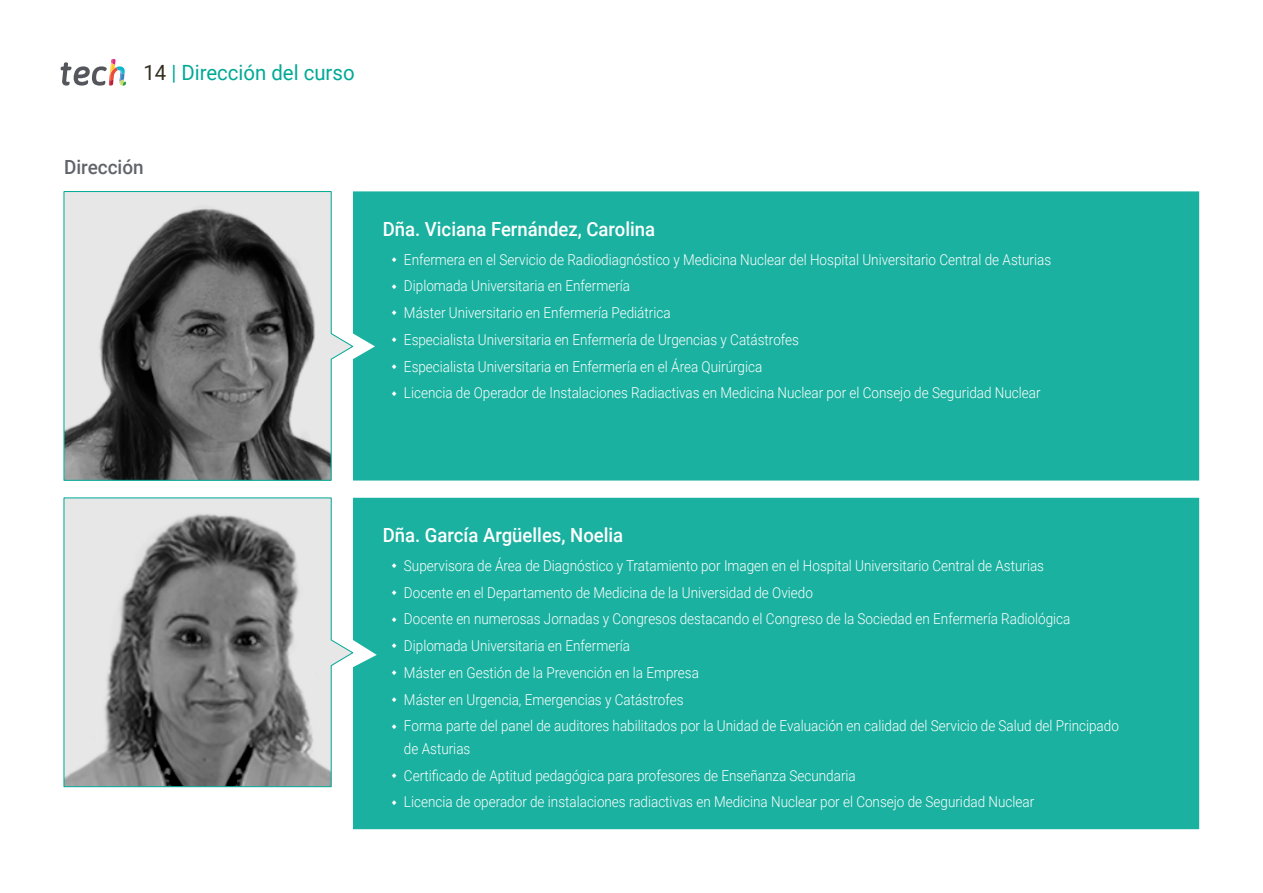
<style>
.page{position:relative;width:1263px;height:893px;background:#fff}
.page>*{position:absolute;margin:0;border:0;box-sizing:border-box;transform-origin:0 0}
.t1{font:21px "Roboto";color:#00a996}
.t2{font:500 19.5px "Roboto";color:#fff;scale:.95 1}
.t3{font:500 19.5px "Roboto";color:#61646a}
.t4{font:300 15px/26.7px "Roboto";color:#fff;scale:.9 1}
.s1{color:#312e20}
</style>
<div class="page">
<div style="left:353px;top:191px;width:846px;height:290px;background:#1ab1a0"></div>
<div style="left:353px;top:498px;width:846px;height:331px;background:#1ab1a0"></div>
<svg style="left:64px;top:191px;width:289px;height:290px;background:#878989"></svg>
<svg style="left:64px;top:497px;width:289px;height:290px;background:#9d9f9f"></svg>
<hr style="left:1262px;top:0;width:1px;height:893px;background:#d6d7d6">
<svg style="left:61px;top:59px;width:65px;height:27px"></svg>
<svg style="left:392px;top:257px;width:5px;height:5px"></svg>
<svg style="left:392px;top:284px;width:5px;height:5px"></svg>
<svg style="left:392px;top:310px;width:5px;height:5px"></svg>
<svg style="left:392px;top:337px;width:5px;height:5px"></svg>
<svg style="left:392px;top:364px;width:5px;height:5px"></svg>
<svg style="left:392px;top:391px;width:5px;height:5px"></svg>
<svg style="left:392px;top:563px;width:5px;height:5px"></svg>
<svg style="left:392px;top:590px;width:5px;height:5px"></svg>
<svg style="left:392px;top:617px;width:5px;height:5px"></svg>
<svg style="left:392px;top:643px;width:5px;height:5px"></svg>
<svg style="left:392px;top:670px;width:5px;height:5px"></svg>
<svg style="left:392px;top:697px;width:5px;height:5px"></svg>
<svg style="left:392px;top:724px;width:5px;height:5px"></svg>
<svg style="left:392px;top:773px;width:5px;height:5px"></svg>
<svg style="left:392px;top:800px;width:5px;height:5px"></svg>
<h1 class="t1" style="left:144px;top:57px;width:213px"><span class="s1">14</span> | Dirección del curso</h1>
<h2 class="t3" style="left:64px;top:154px;width:81px">Dirección</h2>
<h2 class="t2" style="left:383px;top:215px;width:288px">Dña. Viciana Fernández, Carolina</h2>
<p class="t4" style="left:404px;top:245px;width:721px">Enfermera en el Servicio de Radiodiagnóstico y Medicina Nuclear del Hospital Universitario Central de Asturias Diplomada Universitaria en Enfermería<br>Máster Universitario en Enfermería Pediátrica<br>Especialista Universitaria en Enfermería de Urgencias y Catástrofes<br>Especialista Universitaria en Enfermería en el Área Quirúrgica<br>Licencia de Operador de Instalaciones Radiactivas en Medicina Nuclear por el Consejo de Seguridad Nuclear</p>
<h2 class="t2" style="left:383px;top:522px;width:255px">Dña. García Argüelles, Noelia</h2>
<p class="t4" style="left:404px;top:552px;width:796px">Supervisora de Área de Diagnóstico y Tratamiento por Imagen en el Hospital Universitario Central de Asturias<br>Docente en el Departamento de Medicina de la Universidad de Oviedo<br>Docente en numerosas Jornadas y Congresos destacando el Congreso de la Sociedad en Enfermería Radiológica Diplomada Universitaria en Enfermería<br>Máster en Gestión de la Prevención en la Empresa<br>Máster en Urgencia, Emergencias y Catástrofes<br>Forma parte del panel de auditores habilitados por la Unidad de Evaluación en calidad del Servicio de Salud del Principado</p>
<p class="t4" style="left:404px;top:735px;width:702px">de Asturias<br>Certificado de Aptitud pedagógica para profesores de Enseñanza Secundaria<br>Licencia de operador de instalaciones radiactivas en Medicina Nuclear por el Consejo de Seguridad Nuclear</p>
</div>
